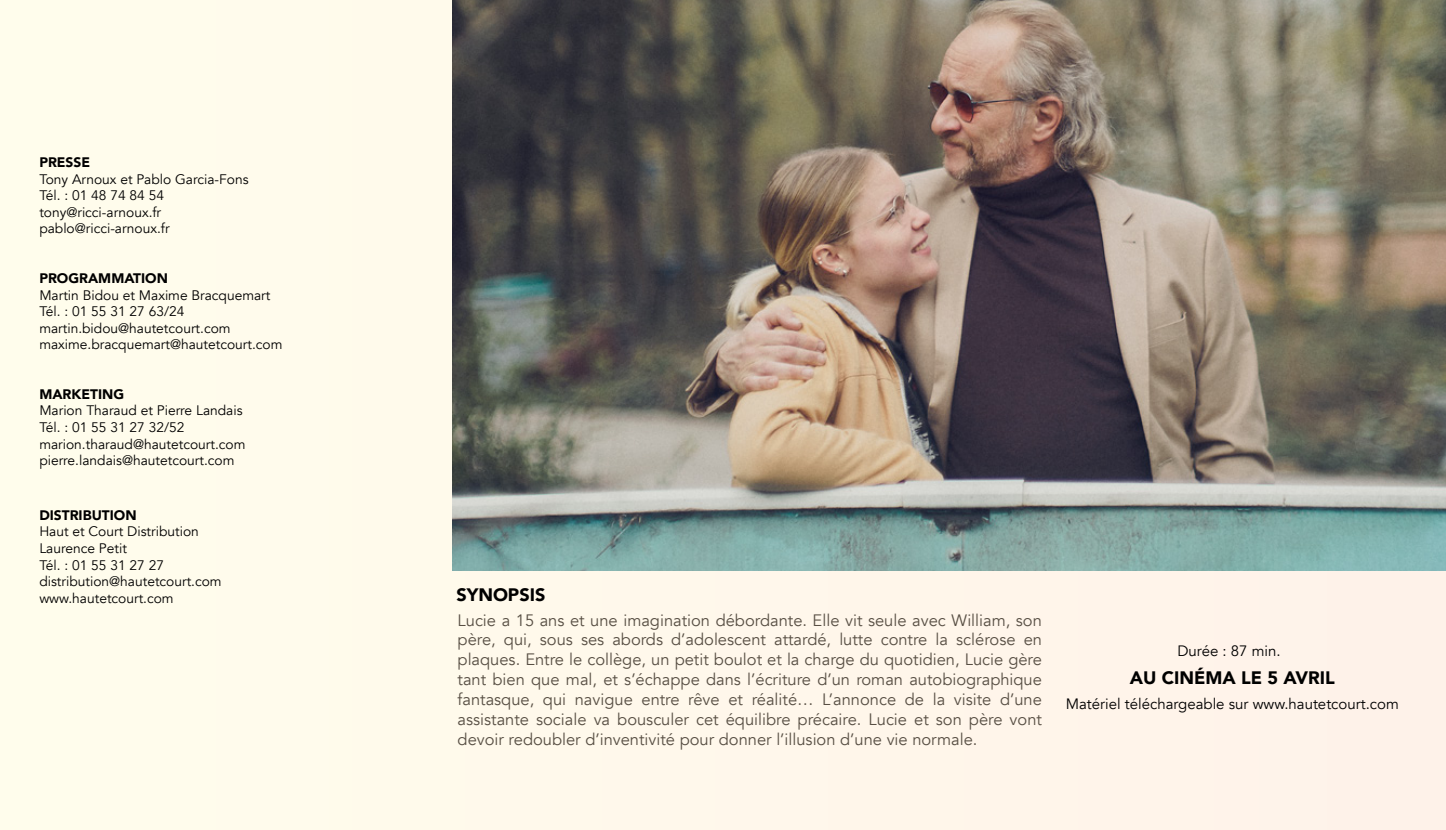
<style>
.page{position:relative;width:1446px;height:830px;background:#fff}
.page>*{position:absolute;margin:0;border:0;box-sizing:border-box;transform-origin:0 0}
.t1{font:900 18px "Avenir";color:#000}
.t2{font:16.5px/19.8px "Avenir";color:#584f44;text-align:justify}
.t3{font:15px "Avenir";color:#000}
.t4{font:13.8px/16.5px "Avenir";color:#000}
.t5{font:900 13.8px "Avenir";color:#000}
</style>
<div class="page">
<div style="left:0;top:0;width:1446px;height:829px;background:#fffaeb"></div>
<img style="left:453px;top:0;width:993px;height:570px">
<p class="t5" style="left:39px;top:150px;width:52px">PRESSE</p>
<p class="t4" style="left:39px;top:171px;width:211px">Tony Arnoux et Pablo Garcia-Fons<br>Tél. : 01 48 74 84 54 tony@ricci-arnoux.fr pablo@ricci-arnoux.fr</p>
<p class="t5" style="left:39px;top:266px;width:130px">PROGRAMMATION</p>
<p class="t4" style="left:39px;top:286px;width:245px">Martin Bidou et Maxime Bracquemart<br>Tél. : 01 55 31 27 63/24 martin.bidou@hautetcourt.com maxime.bracquemart@hautetcourt.com</p>
<p class="t5" style="left:39px;top:382px;width:86px">MARKETING</p>
<p class="t4" style="left:39px;top:402px;width:208px">Marion Tharaud et Pierre Landais<br>Tél. : 01 55 31 27 32/52 marion.tharaud@hautetcourt.com pierre.landais@hautetcourt.com</p>
<p class="t5" style="left:39px;top:503px;width:99px">DISTRIBUTION</p>
<p class="t4" style="left:39px;top:523px;width:184px">Haut et Court Distribution<br>Laurence Petit<br>Tél. : 01 55 31 27 27 distribution@hautetcourt.com www.hautetcourt.com</p>
<p class="t1" style="left:456px;top:579px;width:90px">SYNOPSIS</p>
<p class="t2" style="left:458px;top:610px;width:586px">Lucie a 15 ans et une imagination débordante. Elle vit seule avec William, son père, qui, sous ses abords d’adolescent attardé, lutte contre la sclérose en plaques. Entre le collège, un petit boulot et la charge du quotidien, Lucie gère tant bien que mal, et s’échappe dans l’écriture d’un roman autobiographique fantasque, qui navigue entre rêve et réalité… L’annonce de la visite d’une assistante sociale va bousculer cet équilibre précaire. Lucie et son père vont devoir redoubler d’inventivité pour donner l’illusion d’une vie normale.</p>
<p class="t3" style="left:1177px;top:641px;width:105px">Durée : 87 min.</p>
<p class="t1" style="left:1129px;top:662px;width:207px">AU CINÉMA LE 5 AVRIL</p>
<p class="t3" style="left:1066px;top:694px;width:335px">Matériel téléchargeable sur www.hautetcourt.com</p>
</div>
